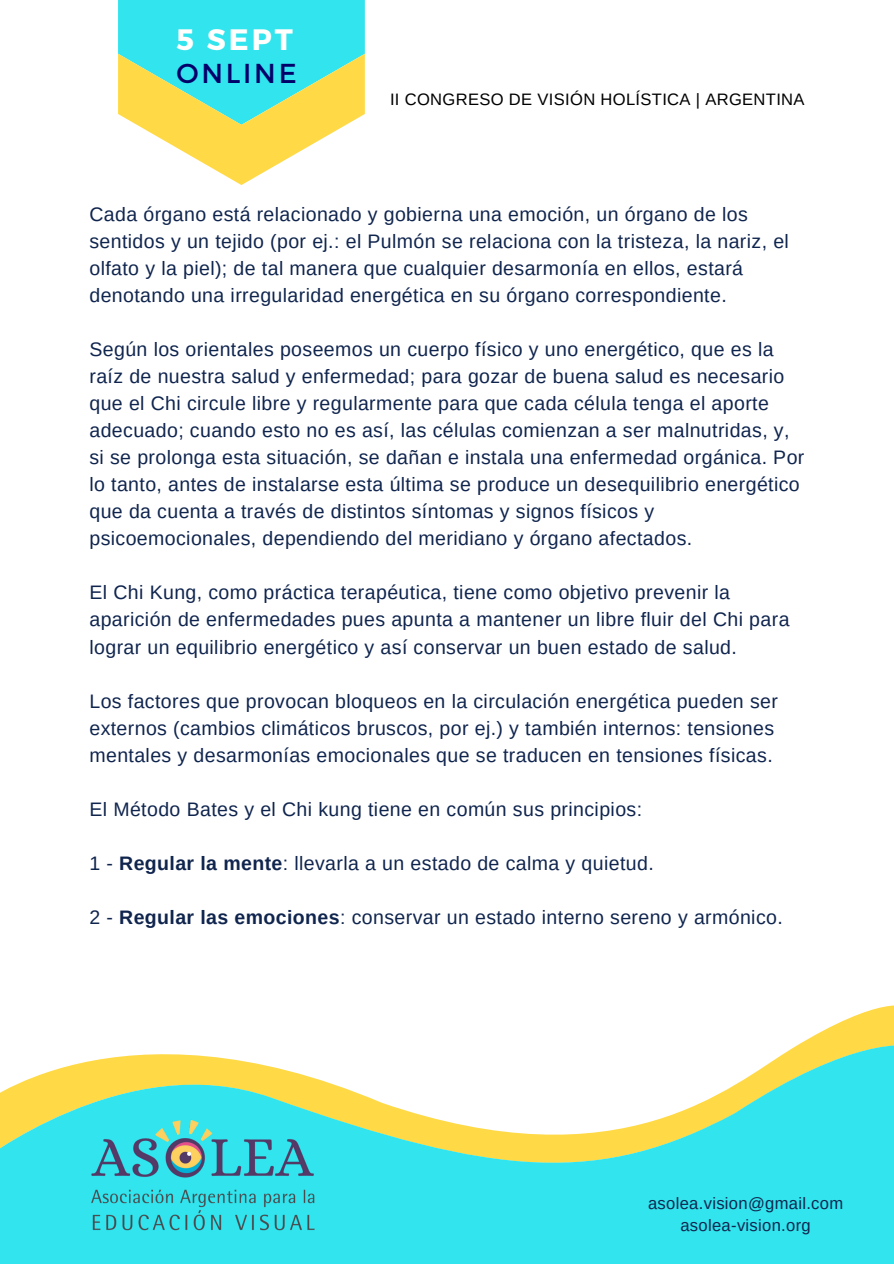
<style>
.page{position:relative;width:894px;height:1264px;background:#fff}
.page>*{position:absolute;margin:0;border:0;box-sizing:border-box;transform-origin:0 0}
.t1{font:700 29.55px "Montserrat";color:#fffffd}
.t2{font:27.3px "Montserrat";letter-spacing:.1em;color:#000169}
.t3{font:19.5px/27px "Arimo";letter-spacing:.02em;color:#10254e}
.t4{font:16.5px "Arimo";letter-spacing:.02em;color:#10254e}
.t5{font:16.5px "Arimo";letter-spacing:.02em;color:#000}
.s1{font-weight:700}
</style>
<div class="page">
<svg style="left:815px;top:1005px;width:78px;height:30px;fill:#ffda46"></svg>
<svg style="left:0;top:1035px;width:893px;height:228px;fill:#31e4ed"></svg>
<svg style="left:118px;top:0;width:247px;height:185px"></svg>
<img style="left:82px;top:1109px;width:241px;height:131px">
<p class="t1" style="left:176px;top:21px;width:118px">5 SEPT</p>
<p class="t2" style="left:176px;top:55px;width:121px">ONLINE</p>
<p class="t5" style="left:390px;top:90px;width:416px">II CONGRESO DE VISIÓN HOLÍSTICA | ARGENTINA</p>
<p class="t3" style="left:89px;top:201px;width:700px">Cada órgano está relacionado y gobierna una emoción, un órgano de los sentidos y un tejido (por ej.: el Pulmón se relaciona con la tristeza, la nariz, el olfato y la piel); de tal manera que cualquier desarmonía en ellos, estará denotando una irregularidad energética en su órgano correspondiente.</p>
<p class="t3" style="left:89px;top:336px;width:716px">Según los orientales poseemos un cuerpo físico y uno energético, que es la raíz de nuestra salud y enfermedad; para gozar de buena salud es necesario que el Chi circule libre y regularmente para que cada célula tenga el aporte adecuado; cuando esto no es así, las células comienzan a ser malnutridas, y, si se prolonga esta situación, se dañan e instala una enfermedad orgánica. Por lo tanto, antes de instalarse esta última se produce un desequilibrio energético que da cuenta a través de distintos síntomas y signos físicos y psicoemocionales, dependiendo del meridiano y órgano afectados.</p>
<p class="t3" style="left:89px;top:579px;width:701px">El Chi Kung, como práctica terapéutica, tiene como objetivo prevenir la aparición de enfermedades pues apunta a mantener un libre fluir del Chi para lograr un equilibrio energético y así conservar un buen estado de salud.</p>
<p class="t3" style="left:89px;top:687px;width:689px">Los factores que provocan bloqueos en la circulación energética pueden ser externos (cambios climáticos bruscos, por ej.) y también internos: tensiones mentales y desarmonías emocionales que se traducen en tensiones físicas.</p>
<p class="t3" style="left:89px;top:795px;width:554px">El Método Bates y el Chi kung tiene en común sus principios:</p>
<p class="t3" style="left:89px;top:849px;width:565px">1 - <span class="s1">Regular la mente</span>: llevarla a un estado de calma y quietud.</p>
<p class="t3" style="left:89px;top:903px;width:694px">2 - <span class="s1">Regular las emociones</span>: conservar un estado interno sereno y armónico.</p>
<p class="t4" style="left:647px;top:1193px;width:197px">asolea.vision@gmail.com</p>
<p class="t4" style="left:680px;top:1216px;width:132px">asolea-vision.org</p>
</div>
